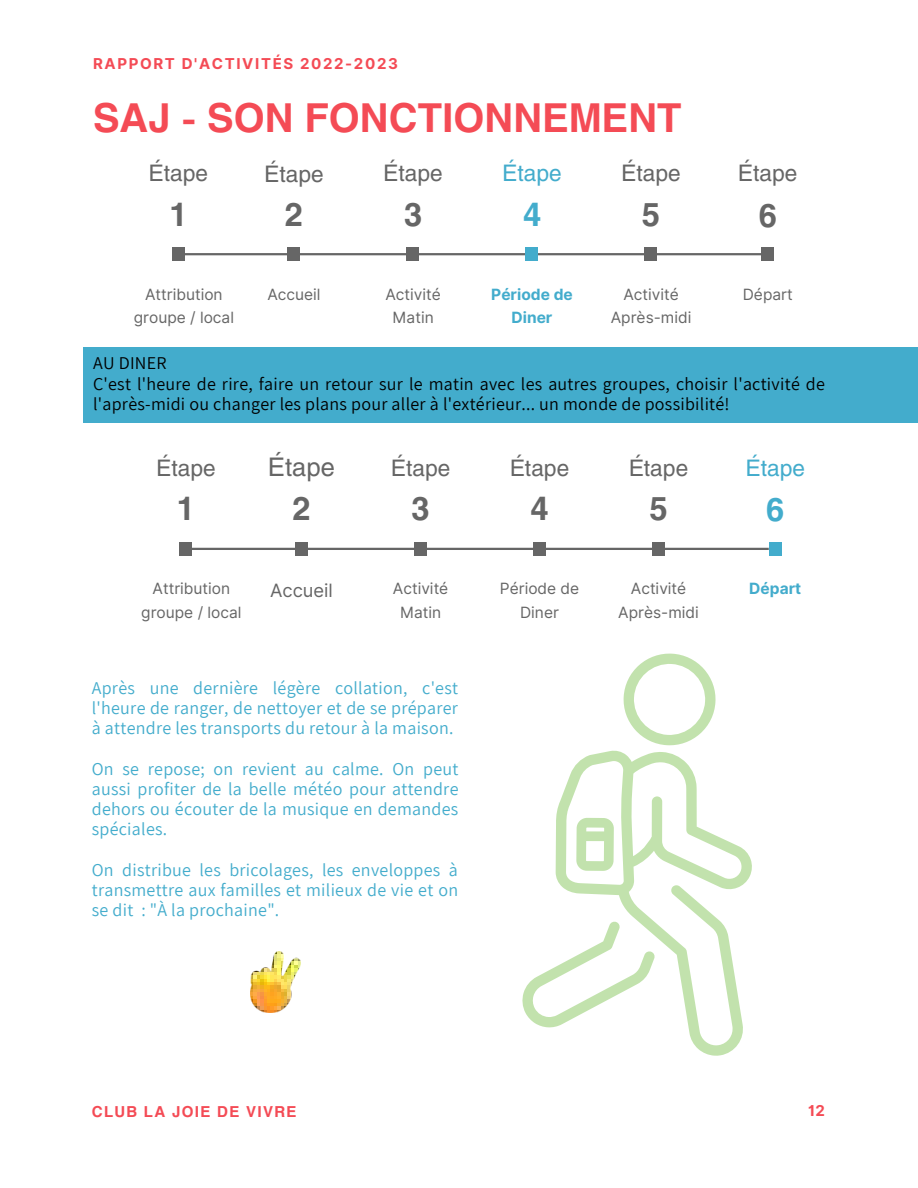
<style>
.page{position:relative;width:918px;height:1188px;background:#fff}
.page>*{position:absolute;margin:0;border:0;box-sizing:border-box;transform-origin:0 0}
.t1{font:700 39.45px "Helios";color:#f44b55}
.t2{font:700 32.4px "Helios";color:#666}
.t3{font:700 32.4px "Helios";color:#43accc}
.t4{font:25.35px "Helios";color:#666}
.t5{font:22.65px "Helios";color:#666}
.t6{font:22.65px "Helios";color:#43accc}
.t7{font:18.3px "Inter";color:#666}
.t8{font:18px/20.2px "Assistant";letter-spacing:.015em;color:#43accc;text-align:justify}
.t9{font:18px/20.2px "Assistant";letter-spacing:.015em;color:#000}
.t10{font:15.45px/23.2px "Inter";color:#666;text-align:center}
.t11{font:700 15.45px/23.2px "Inter";color:#43accc;text-align:center}
.t12{font:700 15px "Inter";letter-spacing:.11em;color:#f44b55}
.t13{font:700 15px "Helios";letter-spacing:.085em;color:#f44b55}
</style>
<div class="page">
<div style="left:83px;top:347px;width:835px;height:75px;background:#43accc"></div>
<hr style="left:179px;top:253px;width:582px;height:2px;background:#666">
<div style="left:172px;top:247px;width:13px;height:14px;background:#666"></div>
<div style="left:288px;top:247px;width:12px;height:14px;background:#666"></div>
<div style="left:407px;top:247px;width:12px;height:14px;background:#666"></div>
<div style="left:526px;top:247px;width:12px;height:14px;background:#43accc"></div>
<div style="left:761px;top:247px;width:13px;height:14px;background:#666"></div>
<div style="left:645px;top:247px;width:12px;height:14px;background:#666"></div>
<hr style="left:186px;top:548px;width:583px;height:2px;background:#666">
<div style="left:180px;top:542px;width:12px;height:14px;background:#666"></div>
<div style="left:295px;top:542px;width:13px;height:14px;background:#666"></div>
<div style="left:414px;top:542px;width:13px;height:14px;background:#666"></div>
<div style="left:533px;top:542px;width:13px;height:14px;background:#666"></div>
<div style="left:769px;top:542px;width:12px;height:14px;background:#43accc"></div>
<div style="left:652px;top:542px;width:13px;height:14px;background:#666"></div>
<img style="left:251px;top:952px;width:49px;height:60px">
<svg style="left:522px;top:966px;width:34px;height:62px"></svg>
<svg style="left:623px;top:653px;width:93px;height:93px"></svg>
<svg style="left:556px;top:751px;width:196px;height:305px"></svg>
<svg style="left:576px;top:818px;width:38px;height:53px"></svg>
<p class="t12" style="left:93px;top:55px;width:306px">RAPPORT D'ACTIVITÉS 2022-2023</p>
<h1 class="t1" style="left:93px;top:92px;width:590px">SAJ - SON FONCTIONNEMENT</h1>
<p class="t5" style="left:149px;top:159px;width:61px">Étape</p>
<h2 class="t2" style="left:169px;top:193px;width:20px">1</h2>
<h2 class="t2" style="left:285px;top:193px;width:20px">2</h2>
<p class="t5" style="left:264px;top:160px;width:61px">Étape</p>
<p class="t5" style="left:384px;top:159px;width:61px">Étape</p>
<h2 class="t2" style="left:404px;top:193px;width:20px">3</h2>
<p class="t6" style="left:503px;top:159px;width:61px">Étape</p>
<h2 class="t3" style="left:523px;top:193px;width:20px">4</h2>
<p class="t5" style="left:622px;top:159px;width:61px">Étape</p>
<h2 class="t2" style="left:642px;top:193px;width:20px">5</h2>
<p class="t5" style="left:738px;top:159px;width:61px">Étape</p>
<h2 class="t2" style="left:759px;top:195px;width:20px">6</h2>
<p class="t10" style="left:134px;top:282px;width:102px">Attribution groupe / local</p>
<p class="t10" style="left:267px;top:282px;width:55px">Accueil</p>
<p class="t10" style="left:385px;top:282px;width:57px">Activité<br>Matin</p>
<p class="t11" style="left:491px;top:282px;width:83px">Période de<br>Diner</p>
<p class="t10" style="left:743px;top:282px;width:51px">Départ</p>
<p class="t10" style="left:611px;top:282px;width:82px">Activité<br>Après-midi</p>
<p class="t9" style="left:93px;top:353px;width:733px">AU DINER<br>C'est l'heure de rire, faire un retour sur le matin avec les autres groupes, choisir l'activité de l'après-midi ou changer les plans pour aller à l'extérieur... un monde de possibilité!</p>
<h3 class="t4" style="left:268px;top:451px;width:68px">Étape</h3>
<p class="t5" style="left:156px;top:454px;width:61px">Étape</p>
<h2 class="t2" style="left:177px;top:488px;width:20px">1</h2>
<h2 class="t2" style="left:292px;top:488px;width:20px">2</h2>
<p class="t5" style="left:391px;top:454px;width:61px">Étape</p>
<h2 class="t2" style="left:412px;top:488px;width:20px">3</h2>
<p class="t5" style="left:510px;top:454px;width:61px">Étape</p>
<h2 class="t2" style="left:531px;top:488px;width:20px">4</h2>
<p class="t5" style="left:629px;top:454px;width:61px">Étape</p>
<h2 class="t2" style="left:650px;top:488px;width:20px">5</h2>
<p class="t6" style="left:746px;top:454px;width:61px">Étape</p>
<h2 class="t3" style="left:766px;top:489px;width:20px">6</h2>
<p class="t10" style="left:141px;top:577px;width:102px">Attribution groupe / local</p>
<p class="t7" style="left:270px;top:579px;width:64px">Accueil</p>
<p class="t10" style="left:393px;top:577px;width:57px">Activité<br>Matin</p>
<p class="t10" style="left:500px;top:577px;width:81px">Période de<br>Diner</p>
<p class="t11" style="left:749px;top:577px;width:54px">Départ</p>
<p class="t10" style="left:618px;top:577px;width:82px">Activité<br>Après-midi</p>
<p class="t8" style="left:92px;top:677px;width:368px">Après une dernière légère collation, c'est l'heure de ranger, de nettoyer et de se préparer à attendre les transports du retour à la maison.</p>
<p class="t8" style="left:92px;top:758px;width:368px">On se repose; on revient au calme. On peut aussi profiter de la belle météo pour attendre dehors ou écouter de la musique en demandes spéciales.</p>
<p class="t8" style="left:92px;top:859px;width:368px">On distribue les bricolages, les enveloppes à transmettre aux familles et milieux de vie et on se dit : "À la prochaine".</p>
<p class="t13" style="left:92px;top:1102px;width:206px">CLUB LA JOIE DE VIVRE</p>
<p class="t12" style="left:808px;top:1102px;width:18px">12</p>
</div>
